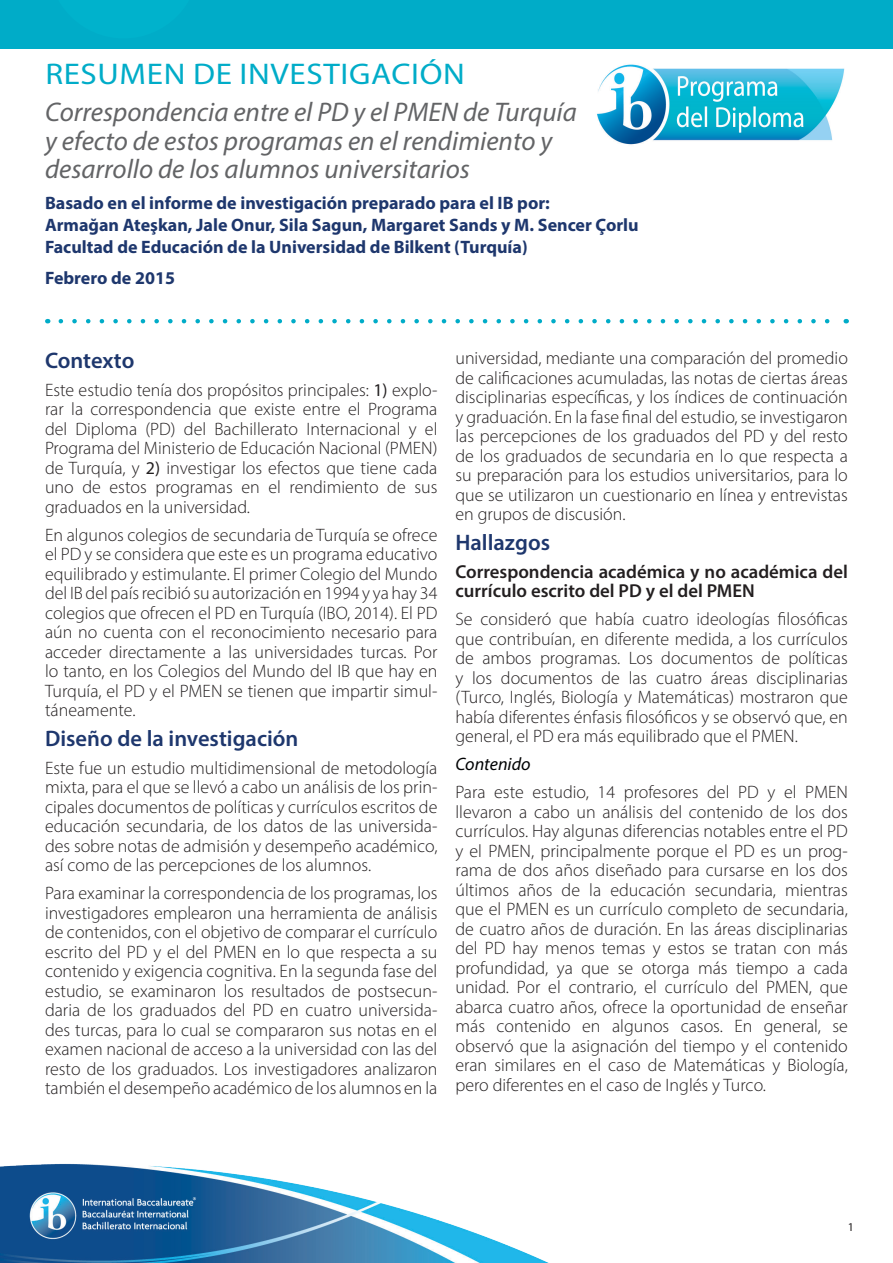
<style>
.page{position:relative;width:893px;height:1263px;background:#fff}
.page>*{position:absolute;margin:0;border:0;box-sizing:border-box;transform-origin:0 0}
.Research_main_headin{font:30px "Myriad Pro";letter-spacing:.02em;color:#00acc8;scale:1.1 1}
.Study_title{font:italic 27px/28.5px "Myriad Pro";color:#636466}
.Heading_1_-_dark_blu{font:600 22.5px "Myriad Pro";color:#1e376d}
.Body_subheading{font:600 18.75px/19.5px "Myriad Pro";color:#231f20}
.Main_body{font:300 18px/19.5px "Myriad Pro";color:#231f20;text-align:justify}
.Credit{font:700 18px "Myriad Pro";color:#1e376d}
.Sub_Sub_heading{font:italic 18px "Myriad Pro";color:#010203}
.t1{font:12px "Myriad Pro";color:#231f20}
.s1{font-weight:400}
</style>
<div class="page">
<div style="left:0;top:0;width:893px;height:48px;background:#00acc8"></div>
<img style="left:0;top:1163px;width:549px;height:100px">
<svg style="left:61px;top:319px;width:769px;height:4px"></svg>
<img style="left:597px;top:64px;width:248px;height:81px">
<p class="Research_main_headin" style="left:45px;top:56px;width:383px">RESUMEN DE INVESTIGACIÓN</p>
<p class="Study_title" style="left:45px;top:97px;width:533px">Correspondencia entre el PD y el PMEN de Turquía y efecto de estos programas en el rendimiento y desarrollo de los alumnos universitarios</p>
<p class="Credit" style="left:45px;top:191px;width:506px">Basado en el informe de investigación preparado para el IB por:</p>
<p class="Credit" style="left:45px;top:213px;width:595px">Armağan Ateşkan, Jale Onur, Sila Sagun, Margaret Sands y M. Sencer Çorlu</p>
<p class="Credit" style="left:45px;top:236px;width:484px">Facultad de Educación de la Universidad de Bilkent (Turquía)</p>
<p class="Credit" style="left:45px;top:266px;width:132px">Febrero de 2015</p>
<p class="Heading_1_-_dark_blu" style="left:45px;top:346px;width:91px">Contexto</p>
<p class="Main_body" style="left:45px;top:380px;width:394px">Este estudio tenía dos propósitos principales: <span class="s1">1)</span> explo&shy;rar la correspondencia que existe entre el Programa del Diploma (PD) del Bachillerato Internacional y el Programa del Ministerio de Educación Nacional (PMEN) de Turquía, y <span class="s1">2)</span> investigar los efectos que tiene cada uno de estos programas en el rendimiento de sus graduados en la universidad.</p>
<p class="Main_body" style="left:45px;top:525px;width:394px">En algunos colegios de secundaria de Turquía se ofrece el PD y se considera que este es un programa educativo equilibrado y estimulante. El primer Colegio del Mundo del IB del país recibió su autorización en 1994 y ya hay 34 colegios que ofrecen el PD en Turquía (IBO, 2014). El PD aún no cuenta con el reconocimiento necesario para acceder directamente a las universidades turcas. Por lo tanto, en los Colegios del Mundo del IB que hay en Turquía, el PD y el PMEN se tienen que impartir simul&shy;táneamente.</p>
<p class="Heading_1_-_dark_blu" style="left:45px;top:724px;width:255px">Diseño de la investigación</p>
<p class="Main_body" style="left:45px;top:758px;width:394px">Este fue un estudio multidimensional de metodología mixta, para el que se llevó a cabo un análisis de los prin&shy;cipales documentos de políticas y currículos escritos de educación secundaria, de los datos de las universida&shy;des sobre notas de admisión y desempeño académico, así como de las percepciones de los alumnos.</p>
<p class="Main_body" style="left:45px;top:883px;width:394px">Para examinar la correspondencia de los programas, los investigadores emplearon una herramienta de análisis de contenidos, con el objetivo de comparar el currículo escrito del PD y el del PMEN en lo que respecta a su contenido y exigencia cognitiva. En la segunda fase del estudio, se examinaron los resultados de postsecun&shy;daria de los graduados del PD en cuatro universida&shy;des turcas, para lo cual se compararon sus notas en el examen nacional de acceso a la universidad con las del resto de los graduados. Los investigadores analizaron también el desempeño académico de los alumnos en la</p>
<p class="Main_body" style="left:455px;top:348px;width:394px">universidad, mediante una comparación del promedio de calificaciones acumuladas, las notas de ciertas áreas disciplinarias específicas, y los índices de continuación y graduación. En la fase final del estudio, se investigaron las percepciones de los graduados del PD y del resto de los graduados de secundaria en lo que respecta a su preparación para los estudios universitarios, para lo que se utilizaron un cuestionario en línea y entrevistas en grupos de discusión.</p>
<p class="Heading_1_-_dark_blu" style="left:455px;top:528px;width:96px">Hallazgos</p>
<p class="Body_subheading" style="left:455px;top:561px;width:394px">Correspondencia académica y no académica del currículo escrito del PD y el del PMEN</p>
<p class="Main_body" style="left:455px;top:609px;width:394px">Se consideró que había cuatro ideologías filosóficas que contribuían, en diferente medida, a los currículos de ambos programas. Los documentos de políticas y los documentos de las cuatro áreas disciplinarias (Turco, Inglés, Biología y Matemáticas) mostraron que había diferentes énfasis filosóficos y se observó que, en general, el PD era más equilibrado que el PMEN.</p>
<p class="Sub_Sub_heading" style="left:455px;top:753px;width:77px">Contenido</p>
<p class="Main_body" style="left:455px;top:782px;width:394px">Para este estudio, 14 profesores del PD y el PMEN llevaron a cabo un análisis del contenido de los dos currículos. Hay algunas diferencias notables entre el PD y el PMEN, principalmente porque el PD es un prog&shy;rama de dos años diseñado para cursarse en los dos últimos años de la educación secundaria, mientras que el PMEN es un currículo completo de secundaria, de cuatro años de duración. En las áreas disciplinarias del PD hay menos temas y estos se tratan con más profundidad, ya que se otorga más tiempo a cada unidad. Por el contrario, el currículo del PMEN, que abarca cuatro años, ofrece la oportunidad de enseñar más contenido en algunos casos. En general, se observó que la asignación del tiempo y el contenido eran similares en el caso de Matemáticas y Biología, pero diferentes en el caso de Inglés y Turco.</p>
<p class="t1" style="left:848px;top:1220px;width:8px">1</p>
</div>
